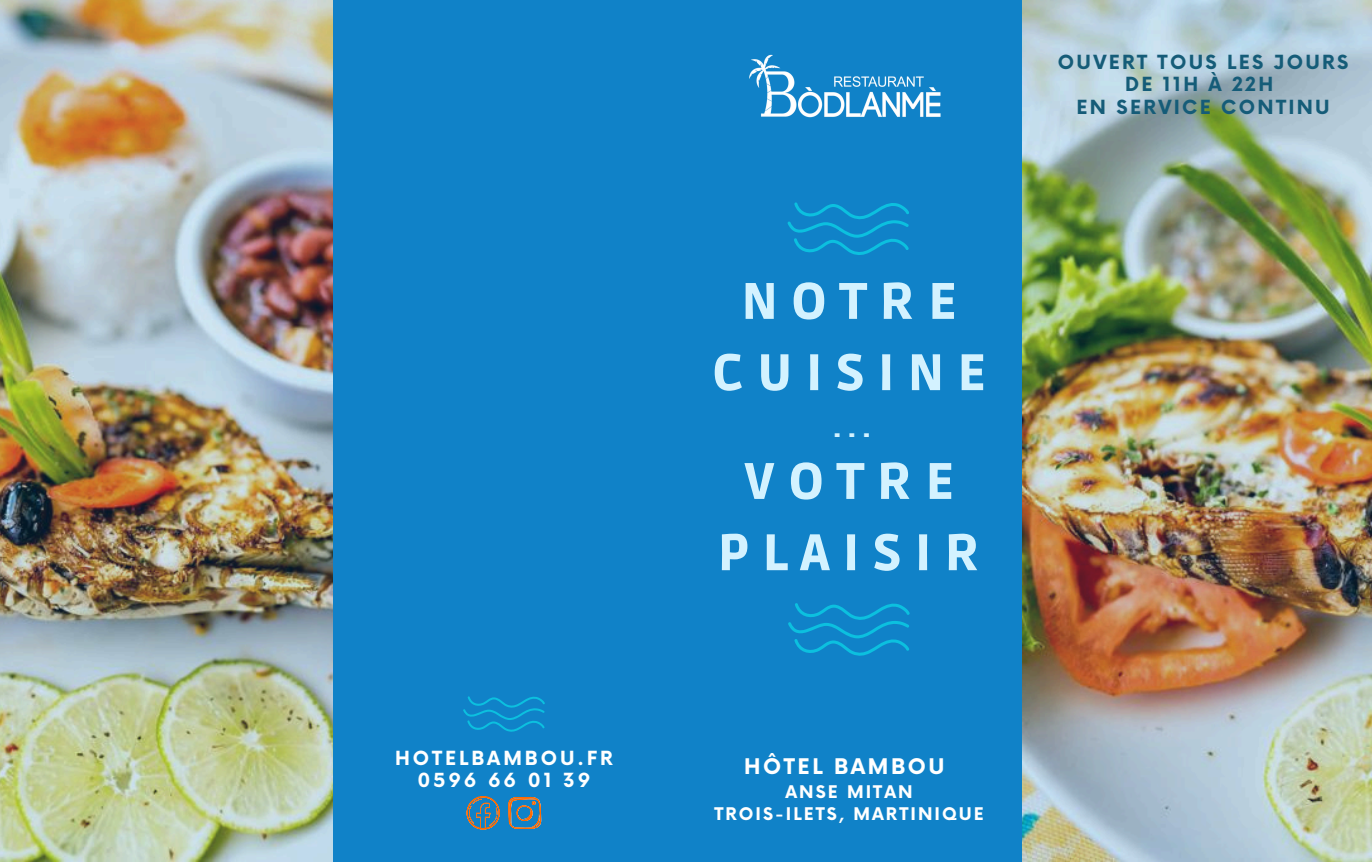
<style>
.page{position:relative;width:1372px;height:862px;background:#1082c8}
.page>*{position:absolute;margin:0;border:0;box-sizing:border-box;transform-origin:0 0}
.t1{font:900 51px/71.2px "Ruda";letter-spacing:.26em;color:#d3f2ff;text-align:center}
.t2{font:900 27px "Ruda";color:#d3f2ff}
.t3{font:700 21px "Now";letter-spacing:.12em;color:#fff}
.t4{font:700 19px/22.5px "Now";letter-spacing:.12em;color:#155c78;text-align:center}
.t5{font:700 19px/21.8px "Now";letter-spacing:.155em;color:#fff;text-align:center}
.t6{font:700 17px "Now";letter-spacing:.12em;color:#fff}
</style>
<div class="page">
<img style="left:1022px;top:0;width:350px;height:862px">
<img style="left:0;top:0;width:332px;height:862px">
<svg style="left:788px;top:202px;width:121px;height:53px"></svg>
<svg style="left:788px;top:603px;width:121px;height:53px"></svg>
<img style="left:749px;top:54px;width:192px;height:64px">
<svg style="left:508px;top:796px;width:33px;height:32px"></svg>
<svg style="left:467px;top:796px;width:33px;height:33px"></svg>
<svg style="left:463px;top:696px;width:82px;height:36px"></svg>
<p class="t5" style="left:395px;top:748px;width:219px">HOTELBAMBOU.FR<br>0596 66 01 39</p>
<p class="t1" style="left:712px;top:267px;width:275px">NOTRE<br>CUISINE</p>
<p class="t2" style="left:833px;top:412px;width:38px">...</p>
<p class="t1" style="left:718px;top:447px;width:264px">VOTRE<br>PLAISIR</p>
<p class="t3" style="left:744px;top:755px;width:202px">HÔTEL BAMBOU</p>
<h2 class="t6" style="left:785px;top:782px;width:129px">ANSE MITAN</h2>
<p class="t6" style="left:714px;top:804px;width:271px">TROIS-ILETS, MARTINIQUE</p>
<p class="t4" style="left:1058px;top:52px;width:292px">OUVERT TOUS LES JOURS<br>DE 11H À 22H<br>EN SERVICE CONTINU</p>
</div>
